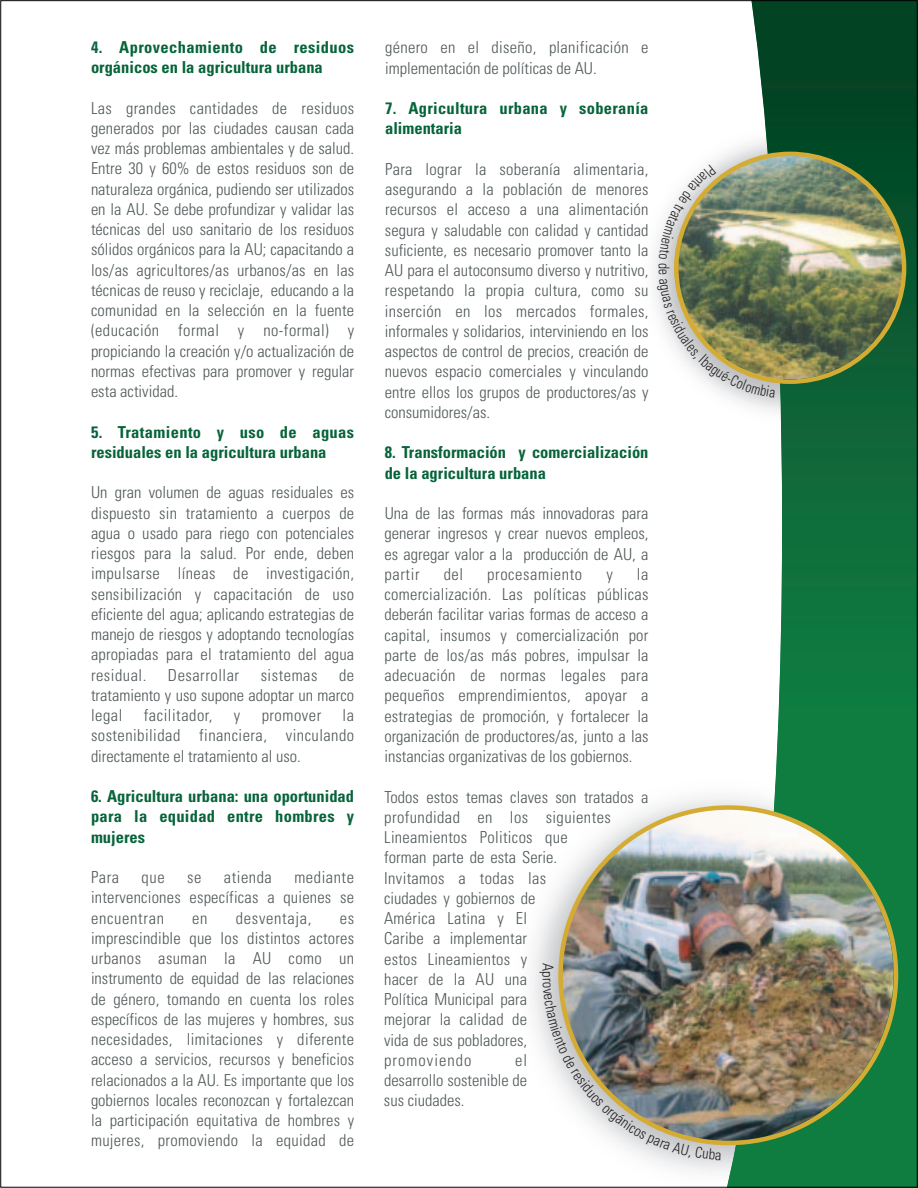
<style>
.page{position:relative;width:918px;height:1188px;background:#fff}
.page>*{position:absolute;margin:0;border:0;box-sizing:border-box;transform-origin:0 0}
.t1{font:300 condensed 16.5px/20.2px "Univers";letter-spacing:.01em;color:#505859;text-align:justify}
.t2{font:700 condensed 16.5px/20.2px "Univers";color:#07643a}
.t3{font:700 condensed 16.5px/20.2px "Univers";letter-spacing:.02em;color:#07643a}
.t4{font:300 condensed 16.5px "Univers";letter-spacing:.03em;color:#505859}
.t5{font:300 condensed 16.5px "Univers";letter-spacing:.035em;color:#505859}
.t6{font:300 condensed 16.5px "Univers";letter-spacing:.04em;color:#505859}
.t7{font:300 condensed 15px "Univers";color:#231f20;scale:.96 1}
</style>
<div class="page">
<img style="left:491px;top:796px;width:225px;height:392px">
<svg style="left:716px;top:0;width:202px;height:1188px"></svg>
<img style="left:727px;top:0;width:190px;height:1188px">
<img style="left:677px;top:155px;width:226px;height:224px;border-radius:50%">
<img style="left:561px;top:808px;width:332px;height:333px;border-radius:50%">
<img style="left:657px;top:165px;width:118px;height:233px">
<svg style="left:543px;top:963px;width:11px;height:8px"></svg>
<img style="left:543px;top:979px;width:178px;height:181px">
<p class="t2" style="left:91px;top:39px;width:265px">4. Aprovechamiento de residuos orgánicos en la agricultura urbana</p>
<p class="t1" style="left:91px;top:99px;width:265px">Las grandes cantidades de residuos generados por las ciudades causan cada vez más problemas ambientales y de salud.<br>Entre 30 y 60% de estos residuos son de naturaleza orgánica, pudiendo ser utilizados en la AU. Se debe profundizar y validar las técnicas del uso sanitario de los residuos sólidos orgánicos para la AU; capacitando a los/as agricultores/as urbanos/as en las técnicas de reuso y reciclaje, educando a la comunidad en la selección en la fuente (educación formal y no-formal) y propiciando la creación y/o actualización de normas efectivas para promover y regular esta actividad.</p>
<p class="t2" style="left:91px;top:423px;width:265px">5. Tratamiento y uso de aguas residuales en la agricultura urbana</p>
<p class="t1" style="left:91px;top:484px;width:265px">Un gran volumen de aguas residuales es dispuesto sin tratamiento a cuerpos de agua o usado para riego con potenciales riesgos para la salud. Por ende, deben impulsarse líneas de investigación, sensibilización y capacitación de uso eficiente del agua; aplicando estrategias de manejo de riesgos y adoptando tecnologías apropiadas para el tratamiento del agua residual.</p>
<p class="t1" style="left:91px;top:666px;width:265px;text-indent:248px">de tratamiento y uso supone adoptar un marco legal</p>
<p class="t4" style="left:168px;top:669px;width:73px">Desarrollar</p>
<p class="t4" style="left:261px;top:669px;width:58px">sistemas</p>
<p class="t4" style="left:144px;top:709px;width:70px">facilitador,</p>
<p class="t1" style="left:234px;top:707px;width:8px">y</p>
<p class="t4" style="left:262px;top:709px;width:61px">promover</p>
<p class="t1" style="left:91px;top:707px;width:265px;text-indent:252px">la sostenibilidad financiera, vinculando directamente el tratamiento al uso.</p>
<p class="t2" style="left:91px;top:788px;width:265px;text-align:justify">6. Agricultura urbana: una oportunidad para la equidad entre hombres y mujeres</p>
<p class="t1" style="left:91px;top:869px;width:30px">Para</p>
<p class="t1" style="left:142px;top:869px;width:25px">que</p>
<p class="t1" style="left:187px;top:869px;width:16px">se</p>
<p class="t5" style="left:224px;top:871px;width:50px">atienda</p>
<p class="t1" style="left:91px;top:869px;width:265px;text-indent:203px">mediante intervenciones específicas a quienes se encuentran</p>
<p class="t1" style="left:192px;top:909px;width:17px">en</p>
<p class="t6" style="left:236px;top:912px;width:77px">desventaja,</p>
<p class="t1" style="left:91px;top:909px;width:265px;text-indent:249px">es imprescindible que los distintos actores urbanos asuman la AU como un instrumento de equidad de las relaciones de género, tomando en cuenta los roles específicos de las mujeres y hombres, sus necesidades, limitaciones y diferente acceso a servicios, recursos y beneficios relacionados a la AU. Es importante que los gobiernos locales reconozcan y fortalezcan la participación equitativa de hombres y mujeres, promoviendo la equidad de</p>
<p class="t1" style="left:385px;top:39px;width:265px">género en el diseño, planificación e implementación de políticas de AU.</p>
<p class="t3" style="left:385px;top:100px;width:265px">7. Agricultura urbana y soberanía alimentaria</p>
<p class="t1" style="left:385px;top:161px;width:265px">Para lograr la soberanía alimentaria, asegurando a la población de menores recursos el acceso a una alimentación segura y saludable con calidad y cantidad suficiente, es necesario promover tanto la AU para el autoconsumo diverso y nutritivo, respetando la propia cultura, como su inserción en los mercados formales, informales y solidarios, interviniendo en los aspectos de control de precios, creación de nuevos espacio comerciales y vinculando entre ellos los grupos de productores/as y consumidores/as.</p>
<p class="t2" style="left:385px;top:444px;width:265px">8. Transformación y comercialización de la agricultura urbana</p>
<p class="t1" style="left:385px;top:505px;width:265px">Una de las formas más innovadoras para generar ingresos y crear nuevos empleos, es agregar valor a la producción de AU, a partir</p>
<p class="t1" style="left:384px;top:566px;width:266px;text-indent:253px">la comercialización. Las políticas públicas deberán facilitar varias formas de acceso a capital, insumos y comercialización por parte de los/as más pobres, impulsar la adecuación de normas legales para pequeños emprendimientos, apoyar a estrategias de promoción, y fortalecer la organización de productores/as, junto a las instancias organizativas de los gobiernos.</p>
<p class="t1" style="left:384px;top:788px;width:266px;text-align:left">Todos estos temas claves son tratados a profundidad en los siguientes<br>Lineamientos Politicos que<br>forman parte de esta Serie.<br>Invitamos a todas las<br>ciudades y gobiernos de<br>América Latina y El<br>Caribe a implementar<br>estos Lineamientos y<br>hacer de la AU una<br>Política Municipal para<br>mejorar la calidad de<br>vida de sus pobladores,<br>promoviendo</p>
<p class="t1" style="left:444px;top:566px;width:21px">del</p>
<p class="t5" style="left:487px;top:568px;width:97px">procesamiento</p>
<p class="t1" style="left:606px;top:566px;width:8px">y</p>
<p class="t7" style="left:553px;top:971px;width:8px;rotate:90deg">p</p>
<p class="t1" style="left:384px;top:1052px;width:145px;text-indent:131px">el desarrollo sostenible de sus ciudades.</p>
</div>
